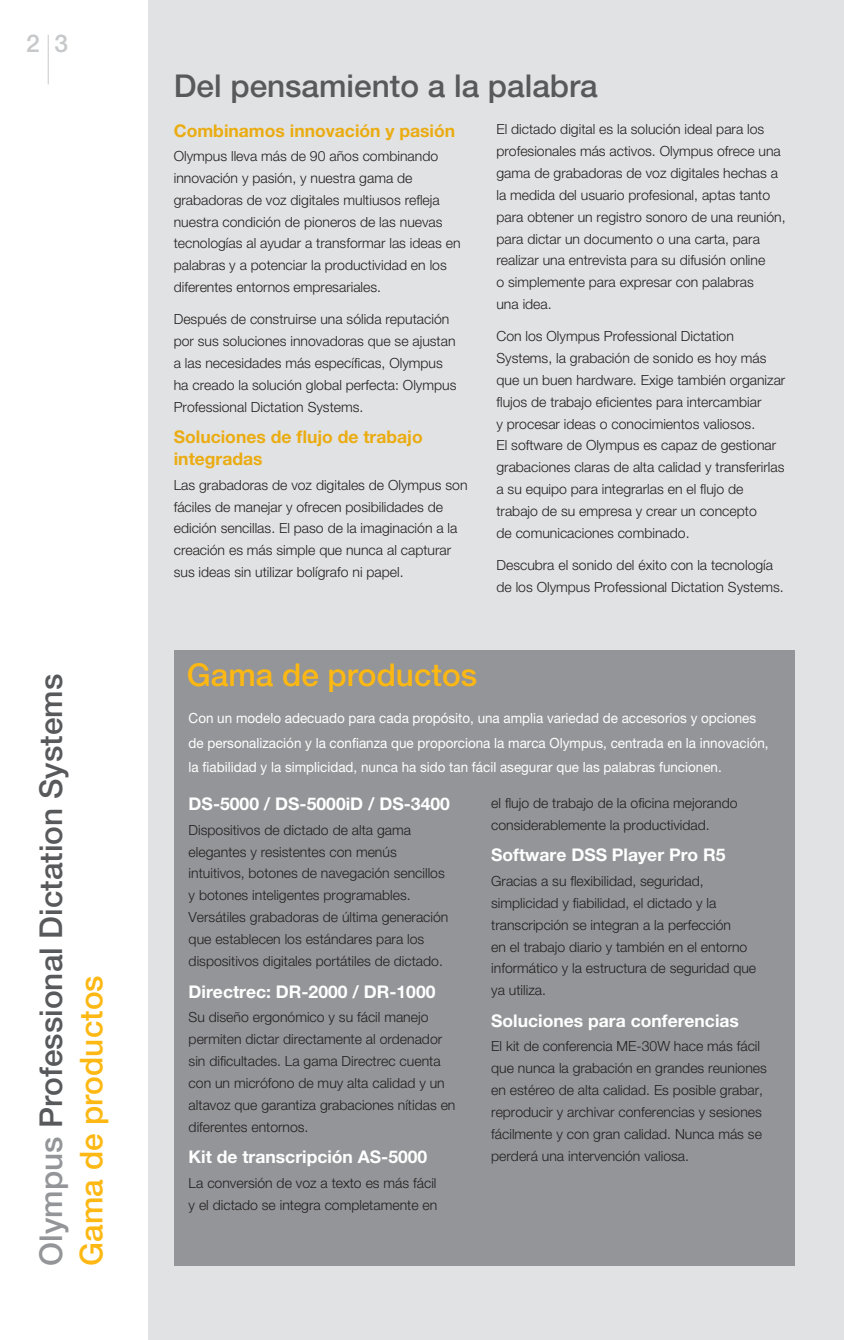
<style>
.page{position:relative;width:844px;height:1340px;background:#fff}
.page>*{position:absolute;margin:0;border:0;box-sizing:border-box;transform-origin:0 0}
.t1{font:500 31.5px/40.2px "Helvetica Neue LT Std";color:#58595b}
.t2{font:500 31.5px "Helvetica Neue LT Std";color:#fdb813}
.t3{font:500 24.5px "Helvetica Neue LT Std";color:#c6c8ca}
.t4{font:700 17.5px "Helvetica Neue LT Std";color:#fff}
.t5{font:700 17.5px/21.9px "Helvetica Neue LT Std";color:#ebac12}
.t6{font:300 14px/21.9px "Helvetica Neue LT Std";color:#231f20}
.t7{font:14px/24.5px "Helvetica Neue LT Std";color:#fff;scale:.96 1}
.s1{color:#939598}
.s2{color:#fdb813}
</style>
<div class="page">
<div style="left:149px;top:0;width:694px;height:1339px;background:#e1e2e3"></div>
<hr style="left:48px;top:35px;width:1px;height:49px;background:#c6c8ca">
<div style="left:174px;top:650px;width:620px;height:615px;background:#939598"></div>
<h2 class="t3" style="left:26px;top:35px;width:44px">2 3</h2>
<h1 class="t1" style="left:34px;top:1265px;width:593px;rotate:-90deg"><span class="s1">Olympus</span> Professional Dictation Systems<br><span class="s2">Gama de productos</span></h1>
<h1 class="t1" style="left:174px;top:69px;width:425px">Del pensamiento a la palabra</h1>
<p class="t5" style="left:174px;top:121px;width:283px">Combinamos innovación y pasión</p>
<p class="t6" style="left:174px;top:146px;width:288px">Olympus lleva más de 90 años combinando innovación y pasión, y nuestra gama de grabadoras de voz digitales multiusos refleja nuestra condición de pioneros de las nuevas tecnologías al ayudar a transformar las ideas en palabras y a potenciar la productividad en los diferentes entornos empresariales.</p>
<p class="t6" style="left:174px;top:309px;width:284px">Después de construirse una sólida reputación por sus soluciones innovadoras que se ajustan a las necesidades más específicas, Olympus ha creado la solución global perfecta: Olympus Professional Dictation Systems.</p>
<p class="t5" style="left:174px;top:428px;width:250px">Soluciones de flujo de trabajo integradas</p>
<p class="t6" style="left:174px;top:475px;width:295px">Las grabadoras de voz digitales de Olympus son fáciles de manejar y ofrecen posibilidades de edición sencillas. El paso de la imaginación a la creación es más simple que nunca al capturar sus ideas sin utilizar bolígrafo ni papel.</p>
<p class="t6" style="left:496px;top:120px;width:290px">El dictado digital es la solución ideal para los profesionales más activos. Olympus ofrece una gama de grabadoras de voz digitales hechas a la medida del usuario profesional, aptas tanto para obtener un registro sonoro de una reunión, para dictar un documento o una carta, para realizar una entrevista para su difusión online<br>o simplemente para expresar con palabras<br>una idea.</p>
<p class="t6" style="left:496px;top:326px;width:290px">Con los Olympus Professional Dictation Systems, la grabación de sonido es hoy más que un buen hardware. Exige también organizar flujos de trabajo eficientes para intercambiar<br>y procesar ideas o conocimientos valiosos.<br>El software de Olympus es capaz de gestionar grabaciones claras de alta calidad y transferirlas a su equipo para integrarlas en el flujo de trabajo de su empresa y crear un concepto<br>de comunicaciones combinado.</p>
<p class="t6" style="left:496px;top:555px;width:289px">Descubra el sonido del éxito con la tecnología de los Olympus Professional Dictation Systems.</p>
<h1 class="t2" style="left:187px;top:663px;width:291px">Gama de productos</h1>
<p class="t7" style="left:189px;top:707px;width:605px">Con un modelo adecuado para cada propósito, una amplia variedad de accesorios y opciones de personalización y la confianza que proporciona la marca Olympus, centrada en la innovación, la fiabilidad y la simplicidad, nunca ha sido tan fácil asegurar que las palabras funcionen.</p>
<p class="t4" style="left:189px;top:797px;width:263px">DS-5000 / DS-5000iD / DS-3400</p>
<p class="t6" style="left:189px;top:820px;width:261px">Dispositivos de dictado de alta gama elegantes y resistentes con menús intuitivos, botones de navegación sencillos y botones inteligentes programables.<br>Versátiles grabadoras de última generación que establecen los estándares para los dispositivos digitales portátiles de dictado.</p>
<p class="t4" style="left:189px;top:985px;width:248px">Directrec: DR-2000 / DR-1000</p>
<p class="t6" style="left:189px;top:1007px;width:268px">Su diseño ergonómico y su fácil manejo permiten dictar directamente al ordenador sin dificultades. La gama Directrec cuenta con un micrófono de muy alta calidad y un altavoz que garantiza grabaciones nítidas en diferentes entornos.</p>
<p class="t4" style="left:189px;top:1150px;width:240px">Kit de transcripción AS-5000</p>
<p class="t6" style="left:189px;top:1173px;width:250px">La conversión de voz a texto es más fácil y el dictado se integra completamente en</p>
<p class="t6" style="left:491px;top:793px;width:248px">el flujo de trabajo de la oficina mejorando considerablemente la productividad.</p>
<p class="t4" style="left:491px;top:849px;width:236px">Software DSS Player Pro R5</p>
<p class="t6" style="left:491px;top:871px;width:266px">Gracias a su flexibilidad, seguridad, simplicidad y fiabilidad, el dictado y la transcripción se integran a la perfección<br>en el trabajo diario y también en el entorno informático y la estructura de seguridad que ya utiliza.</p>
<p class="t4" style="left:491px;top:1014px;width:249px">Soluciones para conferencias</p>
<p class="t6" style="left:491px;top:1036px;width:277px">El kit de conferencia ME-30W hace más fácil que nunca la grabación en grandes reuniones en estéreo de alta calidad. Es posible grabar, reproducir y archivar conferencias y sesiones fácilmente y con gran calidad. Nunca más se perderá una intervención valiosa.</p>
</div>
